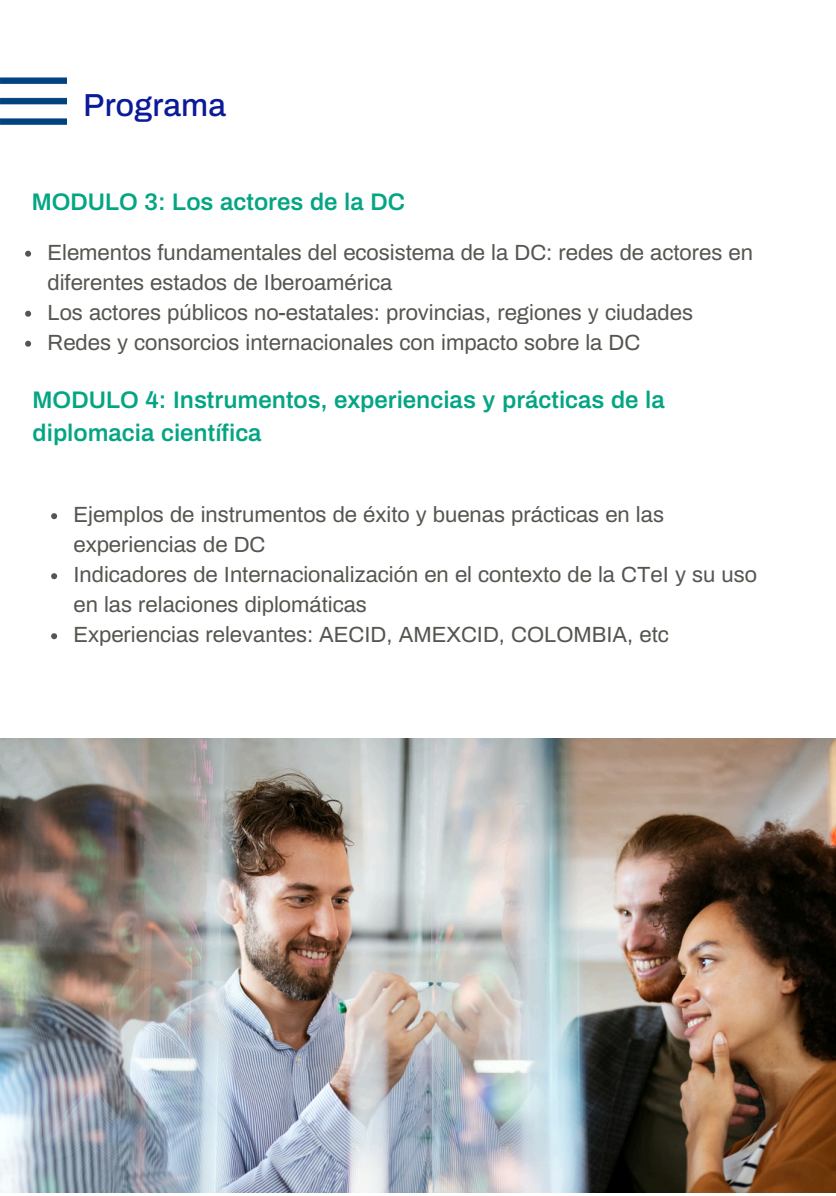
<style>
.page{position:relative;width:836px;height:1196px;background:#fff}
.page>*{position:absolute;margin:0;border:0;box-sizing:border-box;transform-origin:0 0}
.t1{font:500 31.8px "Archivo";color:#0b1a98}
.t2{font:600 24px/33px "Archivo";color:#04a583}
.t3{font:22px/30px "Archivo";color:#565550}
</style>
<div class="page">
<img style="left:0;top:77px;width:66px;height:48px">
<img style="left:0;top:738px;width:836px;height:454px">
<svg style="left:51px;top:513px;width:6px;height:6px"></svg>
<svg style="left:51px;top:573px;width:6px;height:6px"></svg>
<svg style="left:51px;top:633px;width:6px;height:6px"></svg>
<svg style="left:25px;top:251px;width:6px;height:6px"></svg>
<svg style="left:25px;top:311px;width:6px;height:6px"></svg>
<svg style="left:25px;top:341px;width:6px;height:6px"></svg>
<h2 class="t1" style="left:84px;top:85px;width:144px">Programa</h2>
<h2 class="t2" style="left:32px;top:186px;width:375px">MODULO 3: Los actores de la DC</h2>
<p class="t3" style="left:47px;top:237px;width:707px">Elementos fundamentales del ecosistema de la DC: redes de actores en diferentes estados de Iberoamérica</p>
<p class="t3" style="left:47px;top:297px;width:647px">Los actores públicos no-estatales: provincias, regiones y ciudades</p>
<p class="t3" style="left:47px;top:327px;width:594px">Redes y consorcios internacionales con impacto sobre la DC</p>
<p class="t2" style="left:33px;top:384px;width:633px">MODULO 4: Instrumentos, experiencias y prácticas de la diplomacia científica</p>
<p class="t3" style="left:73px;top:500px;width:592px">Ejemplos de instrumentos de éxito y buenas prácticas en las experiencias de DC</p>
<p class="t3" style="left:73px;top:560px;width:685px">Indicadores de Internacionalización en el contexto de la CTeI y su uso en las relaciones diplomáticas</p>
<p class="t3" style="left:73px;top:620px;width:596px">Experiencias relevantes: AECID, AMEXCID, COLOMBIA, etc</p>
</div>
